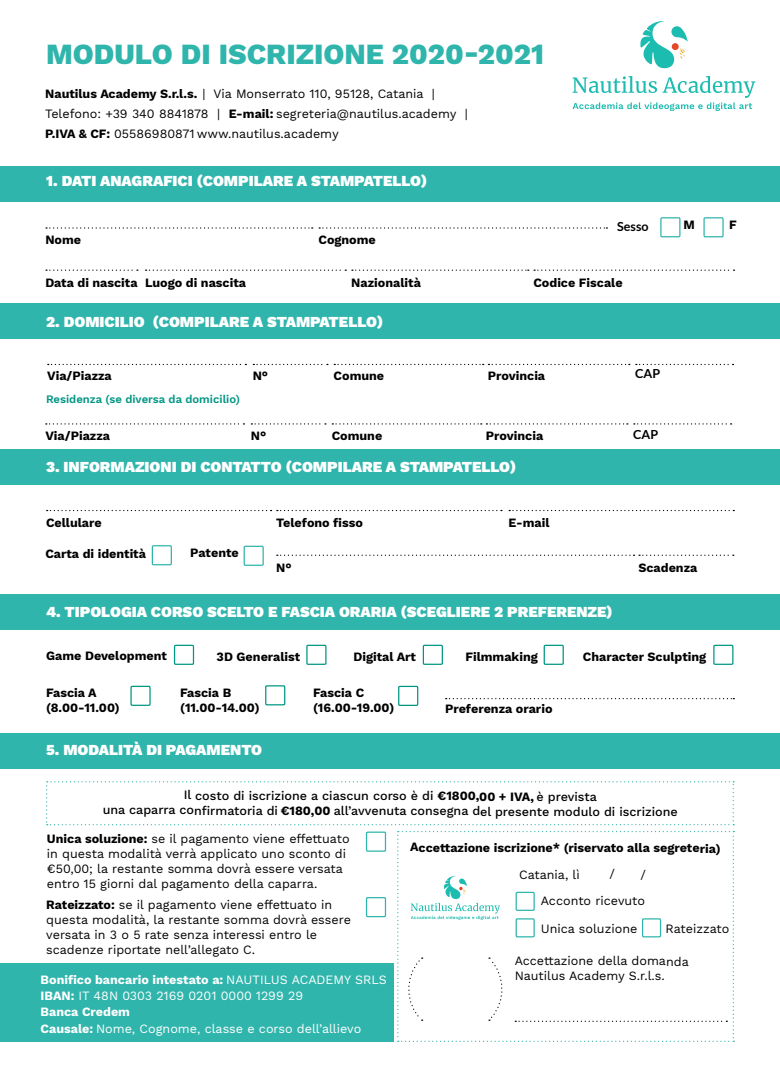
<style>
.page{position:relative;width:780px;height:1088px;background:#fff}
.page>*{position:absolute;margin:0;border:0;box-sizing:border-box;transform-origin:0 0}
.t1{font:800 28.75px "Work Sans";color:#30b5ac}
.t2{font:900 15px "Work Sans";color:#fff}
.t3{font:12.5px/15px "Work Sans";color:#000}
.t4{font:700 12.5px/15px "Work Sans";color:#000}
.t5{font:500 12.5px/15.2px "Work Sans";letter-spacing:-.005em;color:#000;text-align:center}
.t6{font:12.5px/16.2px "Work Sans";color:#fff}
.t7{font:700 12.5px "Lato";color:#000}
.t8{font:600 11.25px "Work Sans";color:#009684}
.s1{font-weight:700}
</style>
<div class="page">
<div style="left:0;top:963px;width:393px;height:79px;background:#30b5ac"></div>
<div style="left:0;top:166px;width:780px;height:36px;background:#30b5ac"></div>
<div style="left:0;top:304px;width:779px;height:35px;background:#30b5ac"></div>
<div style="left:0;top:449px;width:779px;height:35px;background:#30b5ac"></div>
<div style="left:0;top:595px;width:779px;height:35px;background:#30b5ac"></div>
<div style="left:0;top:733px;width:779px;height:35px;background:#30b5ac"></div>
<svg style="left:46px;top:227px;width:267px;height:2px"></svg>
<svg style="left:46px;top:270px;width:92px;height:1px"></svg>
<svg style="left:47px;top:510px;width:224px;height:1px"></svg>
<svg style="left:319px;top:227px;width:288px;height:2px"></svg>
<svg style="left:48px;top:364px;width:198px;height:1px"></svg>
<svg style="left:46px;top:423px;width:198px;height:1px"></svg>
<svg style="left:146px;top:270px;width:200px;height:1px"></svg>
<svg style="left:277px;top:510px;width:225px;height:1px"></svg>
<svg style="left:509px;top:510px;width:225px;height:1px"></svg>
<svg style="left:445px;top:698px;width:289px;height:1px"></svg>
<svg style="left:277px;top:555px;width:456px;height:1px"></svg>
<svg style="left:352px;top:270px;width:382px;height:1px"></svg>
<svg style="left:334px;top:364px;width:295px;height:1px"></svg>
<svg style="left:332px;top:423px;width:295px;height:1px"></svg>
<svg style="left:253px;top:364px;width:75px;height:1px"></svg>
<svg style="left:251px;top:423px;width:75px;height:1px"></svg>
<svg style="left:635px;top:364px;width:98px;height:1px"></svg>
<svg style="left:634px;top:423px;width:97px;height:1px"></svg>
<div style="left:660px;top:217px;width:20px;height:20px;border:1px solid #30b5ac"></div>
<div style="left:174px;top:645px;width:20px;height:20px;border:1px solid #009684"></div>
<div style="left:366px;top:831px;width:20px;height:21px;border:1px solid #30b5ac"></div>
<div style="left:366px;top:897px;width:20px;height:20px;border:1px solid #30b5ac"></div>
<div style="left:130px;top:686px;width:21px;height:20px;border:1px solid #009684"></div>
<div style="left:265px;top:685px;width:20px;height:20px;border:1px solid #009684"></div>
<div style="left:398px;top:686px;width:20px;height:20px;border:1px solid #009684"></div>
<div style="left:306px;top:645px;width:20px;height:20px;border:1px solid #009684"></div>
<div style="left:422px;top:645px;width:21px;height:20px;border:1px solid #009684"></div>
<div style="left:543px;top:645px;width:21px;height:20px;border:1px solid #009684"></div>
<div style="left:713px;top:645px;width:20px;height:20px;border:1px solid #009684"></div>
<div style="left:703px;top:217px;width:20px;height:20px;border:1px solid #30b5ac"></div>
<svg style="left:46px;top:781px;width:688px;height:44px"></svg>
<div style="left:152px;top:545px;width:20px;height:20px;border:1px solid #30b5ac"></div>
<div style="left:243px;top:546px;width:21px;height:20px;border:1px solid #30b5ac"></div>
<svg style="left:572px;top:76px;width:183px;height:35px"></svg>
<svg style="left:640px;top:21px;width:47px;height:47px"></svg>
<svg style="left:397px;top:831px;width:337px;height:211px"></svg>
<h1 class="t1" style="left:46px;top:38px;width:499px">MODULO DI ISCRIZIONE 2020-2021</h1>
<p class="t3" style="left:45px;top:84px;width:424px;line-height:20px"><span class="s1">Nautilus Academy S.r.l.s.</span> | Via Monserrato 110, 95128, Catania |<br>Telefono: +39 340 8841878 | <span class="s1">E-mail:</span> segreteria@nautilus.academy |<br><span class="s1">P.IVA &amp; CF:</span> 05586980871 www.nautilus.academy</p>
<p class="t2" style="left:46px;top:172px;width:382px">1. DATI ANAGRAFICI (COMPILARE A STAMPATELLO)</p>
<p class="t7" style="left:617px;top:220px;width:33px">Sesso</p>
<p class="t4" style="left:45px;top:232px;width:37px">Nome</p>
<p class="t4" style="left:45px;top:275px;width:94px">Data di nascita</p>
<p class="t4" style="left:145px;top:275px;width:103px">Luogo di nascita</p>
<p class="t4" style="left:318px;top:232px;width:59px">Cognome</p>
<p class="t4" style="left:351px;top:275px;width:71px">Nazionalità</p>
<p class="t2" style="left:46px;top:313px;width:339px">2. DOMICILIO (COMPILARE A STAMPATELLO)</p>
<p class="t4" style="left:533px;top:275px;width:91px">Codice Fiscale</p>
<p class="t4" style="left:47px;top:369px;width:66px">Via/Piazza</p>
<p class="t4" style="left:253px;top:369px;width:17px">N°</p>
<p class="t4" style="left:333px;top:369px;width:52px">Comune</p>
<p class="t4" style="left:487px;top:369px;width:59px">Provincia</p>
<p class="t7" style="left:635px;top:367px;width:27px">CAP</p>
<p class="t8" style="left:46px;top:392px;width:195px">Residenza (se diversa da domicilio)</p>
<p class="t4" style="left:45px;top:429px;width:66px">Via/Piazza</p>
<p class="t4" style="left:251px;top:429px;width:17px">N°</p>
<p class="t4" style="left:331px;top:429px;width:52px">Comune</p>
<p class="t4" style="left:485px;top:429px;width:59px">Provincia</p>
<p class="t7" style="left:633px;top:427px;width:27px">CAP</p>
<p class="t2" style="left:46px;top:458px;width:472px">3. INFORMAZIONI DI CONTATTO (COMPILARE A STAMPATELLO)</p>
<p class="t4" style="left:683px;top:218px;width:13px">M</p>
<p class="t4" style="left:729px;top:218px;width:9px">F</p>
<p class="t4" style="left:46px;top:516px;width:57px">Cellulare</p>
<p class="t4" style="left:45px;top:546px;width:102px">Carta di identità</p>
<p class="t4" style="left:190px;top:546px;width:50px">Patente</p>
<p class="t4" style="left:276px;top:516px;width:88px">Telefono fisso</p>
<p class="t4" style="left:276px;top:560px;width:17px">N°</p>
<p class="t4" style="left:508px;top:516px;width:42px">E-mail</p>
<p class="t2" style="left:46px;top:603px;width:568px">4. TIPOLOGIA CORSO SCELTO E FASCIA ORARIA (SCEGLIERE 2 PREFERENZE)</p>
<p class="t4" style="left:638px;top:560px;width:60px">Scadenza</p>
<p class="t4" style="left:46px;top:649px;width:122px">Game Development</p>
<p class="t4" style="left:216px;top:650px;width:85px">3D Generalist</p>
<p class="t4" style="left:353px;top:650px;width:64px">Digital Art</p>
<p class="t4" style="left:465px;top:650px;width:74px">Filmmaking</p>
<p class="t4" style="left:582px;top:650px;width:125px">Character Sculpting</p>
<p class="t4" style="left:46px;top:686px;width:75px">Fascia A (8.00-11.00)</p>
<p class="t4" style="left:180px;top:686px;width:81px">Fascia B (11.00-14.00)</p>
<p class="t4" style="left:313px;top:686px;width:83px">Fascia C (16.00-19.00)</p>
<p class="t2" style="left:46px;top:741px;width:217px">5. MODALITÀ DI PAGAMENTO</p>
<p class="t4" style="left:445px;top:702px;width:109px">Preferenza orario</p>
<p class="t5" style="left:103px;top:789px;width:576px">Il costo di iscrizione a ciascun corso è di <span class="s1">€1800,00 + IVA,</span> è prevista<br>una caparra confirmatoria di <span class="s1">€180,00</span> all’avvenuta consegna del presente modulo di iscrizione</p>
<p class="t4" style="left:410px;top:841px;width:312px">Accettazione iscrizione* (riservato alla segreteria)</p>
<p class="t3" style="left:519px;top:868px;width:62px">Catania, lì</p>
<p class="t3" style="left:47px;top:832px;width:304px"><span class="s1">Unica soluzione:</span> se il pagamento viene effettuato in questa modalità verrà applicato uno sconto di €50,00; la restante somma dovrà essere versata entro 15 giorni dal pagamento della caparra.</p>
<p class="t3" style="left:46px;top:897px;width:306px"><span class="s1">Rateizzato:</span> se il pagamento viene effettuato in questa modalità, la restante somma dovrà essere versata in 3 o 5 rate senza interessi entro le scadenze riportate nell’allegato C.</p>
<p class="t6" style="left:41px;top:972px;width:348px"><span class="s1">Bonifico bancario intestato a:</span> NAUTILUS ACADEMY SRLS <span class="s1">IBAN:</span> IT 48N 0303 2169 0201 0000 1299 29<br><span class="s1">Banca Credem<br>Causale:</span> Nome, Cognome, classe e corso dell’allievo</p>
<p class="t3" style="left:609px;top:867px;width:7px">/</p>
<p class="t3" style="left:640px;top:867px;width:7px">/</p>
<p class="t3" style="left:541px;top:894px;width:106px">Acconto ricevuto</p>
<p class="t3" style="left:541px;top:922px;width:98px">Unica soluzione</p>
<p class="t3" style="left:665px;top:922px;width:65px">Rateizzato</p>
<p class="t3" style="left:514px;top:954px;width:176px">Accettazione della domanda<br>Nautilus Academy S.r.l.s.</p>
</div>
